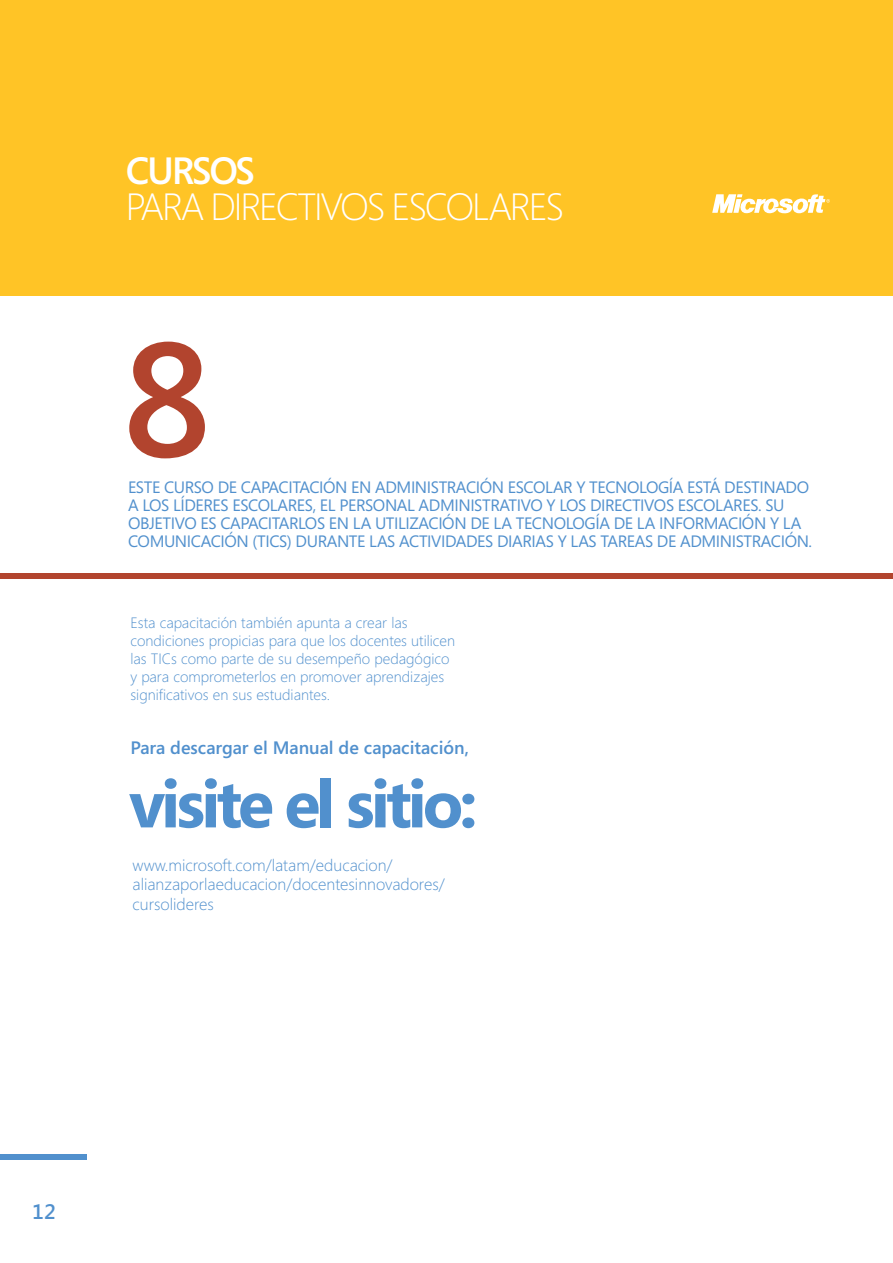
<style>
.page{position:relative;width:893px;height:1263px;background:#fff}
.page>*{position:absolute;margin:0;border:0;box-sizing:border-box;transform-origin:0 0}
.t1{font:600 161.4px "Segoe";color:#b2442e}
.t2{font:700 66.6px "Segoe";letter-spacing:-.06em;color:#5190cd}
.t3{font:300 37.95px "Segoe";letter-spacing:-.06em;color:#fff}
.t4{font:600 37.95px "Segoe";letter-spacing:-.06em;color:#fff}
.t5{font:600 21px "Segoe";color:#5190cd}
.t6{font:600 18px "Segoe";color:#5190cd}
.t7{font:16.5px/18px "Segoe";letter-spacing:-.025em;color:#5190cd}
.t8{font:300 16.5px/19.5px "Segoe";color:#5190cd}
.t9{font:300 15px/18px "Segoe";color:#5190cd}
</style>
<div class="page">
<div style="left:0;top:1154px;width:86px;height:5px;background:#5190cd"></div>
<div style="left:0;top:0;width:893px;height:296px;background:#ffc426"></div>
<svg style="left:712px;top:194px;width:118px;height:20px"></svg>
<div style="left:0;top:573px;width:893px;height:6px;background:#b2442e"></div>
<h3 class="t4" style="left:126px;top:149px;width:131px">CURSOS</h3>
<h3 class="t3" style="left:126px;top:184px;width:440px">PARA DIRECTIVOS ESCOLARES</h3>
<h1 class="t1" style="left:122px;top:307px;width:92px">8</h1>
<p class="t7" style="left:128px;top:478px;width:686px">ESTE CURSO DE CAPACITACIÓN EN ADMINISTRACIÓN ESCOLAR Y TECNOLOGÍA ESTÁ DESTINADO A LOS LÍDERES ESCOLARES, EL PERSONAL ADMINISTRATIVO Y LOS DIRECTIVOS ESCOLARES. SU OBJETIVO ES CAPACITARLOS EN LA UTILIZACIÓN DE LA TECNOLOGÍA DE LA INFORMACIÓN Y LA COMUNICACIÓN (TICS) DURANTE LAS ACTIVIDADES DIARIAS Y LAS TAREAS DE ADMINISTRACIÓN.</p>
<p class="t9" style="left:130px;top:614px;width:326px">Esta capacitación también apunta a crear las condiciones propicias para que los docentes utilicen las TICs como parte de su desempeño pedagógico y para comprometerlos en promover aprendizajes significativos en sus estudiantes.</p>
<p class="t6" style="left:130px;top:738px;width:340px">Para descargar el Manual de capacitación,</p>
<h2 class="t2" style="left:129px;top:766px;width:350px">visite el sitio:</h2>
<p class="t8" style="left:133px;top:855px;width:314px">www.microsoft.com/latam/educacion/ alianzaporlaeducacion/docentesinnovadores/ cursolideres</p>
<p class="t5" style="left:32px;top:1200px;width:25px">12</p>
</div>
